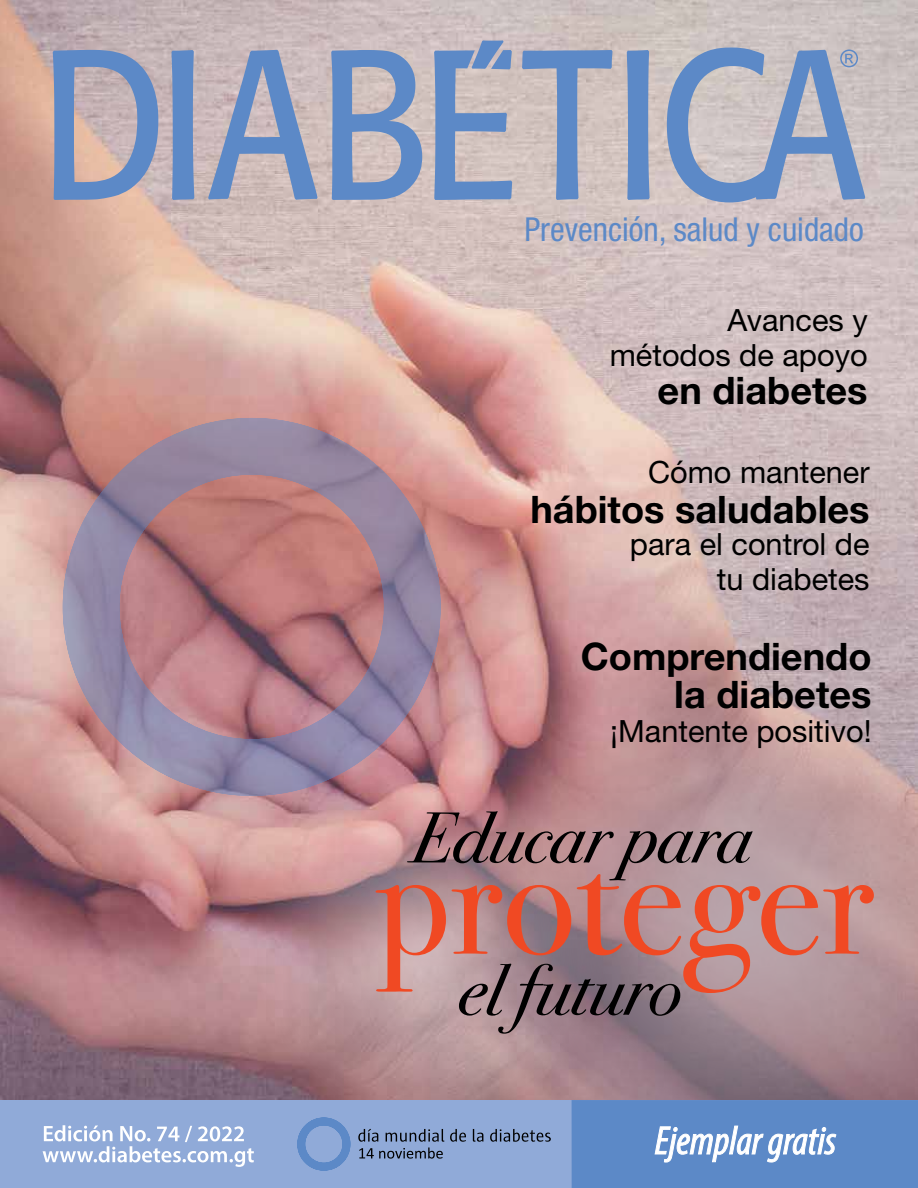
<style>
.page{position:relative;width:918px;height:1188px;background:#fff}
.page>*{position:absolute;margin:0;border:0;box-sizing:border-box;transform-origin:0 0}
.t1{font:153px "Bodoni Svty Two OSITCTT";color:#f04923}
.t2{font:italic 72px "Bodoni Svty Two OSITCTT";color:#000}
.t3{font:700 37.95px/38px "Helvetica Neue LT Std";color:#000;text-align:right}
.t4{font:condensed 33px "Helvetica Neue LT Std";color:#5c89c7}
.t5{font:30.6px/34.8px "Helvetica Neue LT Std";color:#000;text-align:right}
.t6{font:600 22.5px/21px "Myriad Pro";color:#fff}
</style>
<div class="page">
<img style="left:0;top:0;width:918px;height:1100px">
<svg style="left:53px;top:50px;width:105px;height:150px"></svg>
<svg style="left:172px;top:50px;width:22px;height:150px"></svg>
<svg style="left:208px;top:50px;width:110px;height:150px"></svg>
<svg style="left:331px;top:50px;width:91px;height:150px"></svg>
<svg style="left:522px;top:50px;width:91px;height:150px"></svg>
<svg style="left:627px;top:50px;width:23px;height:150px"></svg>
<svg style="left:434px;top:40px;width:78px;height:160px"></svg>
<svg style="left:667px;top:47px;width:198px;height:155px"></svg>
<svg style="left:63px;top:418px;width:378px;height:378px"></svg>
<svg style="left:252px;top:770px;width:354px;height:354px"></svg>
<svg style="left:470px;top:648px;width:448px;height:452px"></svg>
<div style="left:0;top:1100px;width:918px;height:88px;background:#90aad8"></div>
<div style="left:572px;top:1100px;width:346px;height:88px;background:#5c89c7"></div>
<svg style="left:655px;top:1126px;width:181px;height:36px"></svg>
<svg style="left:297px;top:1117px;width:53px;height:54px"></svg>
<svg style="left:450px;top:1129px;width:16px;height:13px"></svg>
<svg style="left:473px;top:1129px;width:10px;height:13px"></svg>
<svg style="left:490px;top:1129px;width:61px;height:13px"></svg>
<svg style="left:358px;top:1129px;width:86px;height:30px"></svg>
<p class="t6" style="left:42px;top:1123px;width:214px">Edición No. 74 / 2022 www.diabetes.com.gt</p>
<p class="t4" style="left:524px;top:210px;width:341px">Prevención, salud y cuidado</p>
<p class="t5" style="left:610px;top:303px;width:259px">Avances y métodos de apoyo</p>
<p class="t3" style="left:658px;top:371px;width:212px">en diabetes</p>
<p class="t5" style="left:648px;top:454px;width:223px">Cómo mantener</p>
<p class="t3" style="left:530px;top:490px;width:341px">hábitos saludables</p>
<p class="t5" style="left:630px;top:526px;width:241px">para el control de tu diabetes</p>
<p class="t3" style="left:581px;top:636px;width:292px">Comprendiendo la diabetes</p>
<p class="t5" style="left:610px;top:714px;width:263px">¡Mantente positivo!</p>
<h2 class="t2" style="left:411px;top:794px;width:342px">Educar para</h2>
<h1 class="t1" style="left:376px;top:810px;width:500px">proteger</h1>
<h2 class="t2" style="left:458px;top:946px;width:225px">el futuro</h2>
</div>
